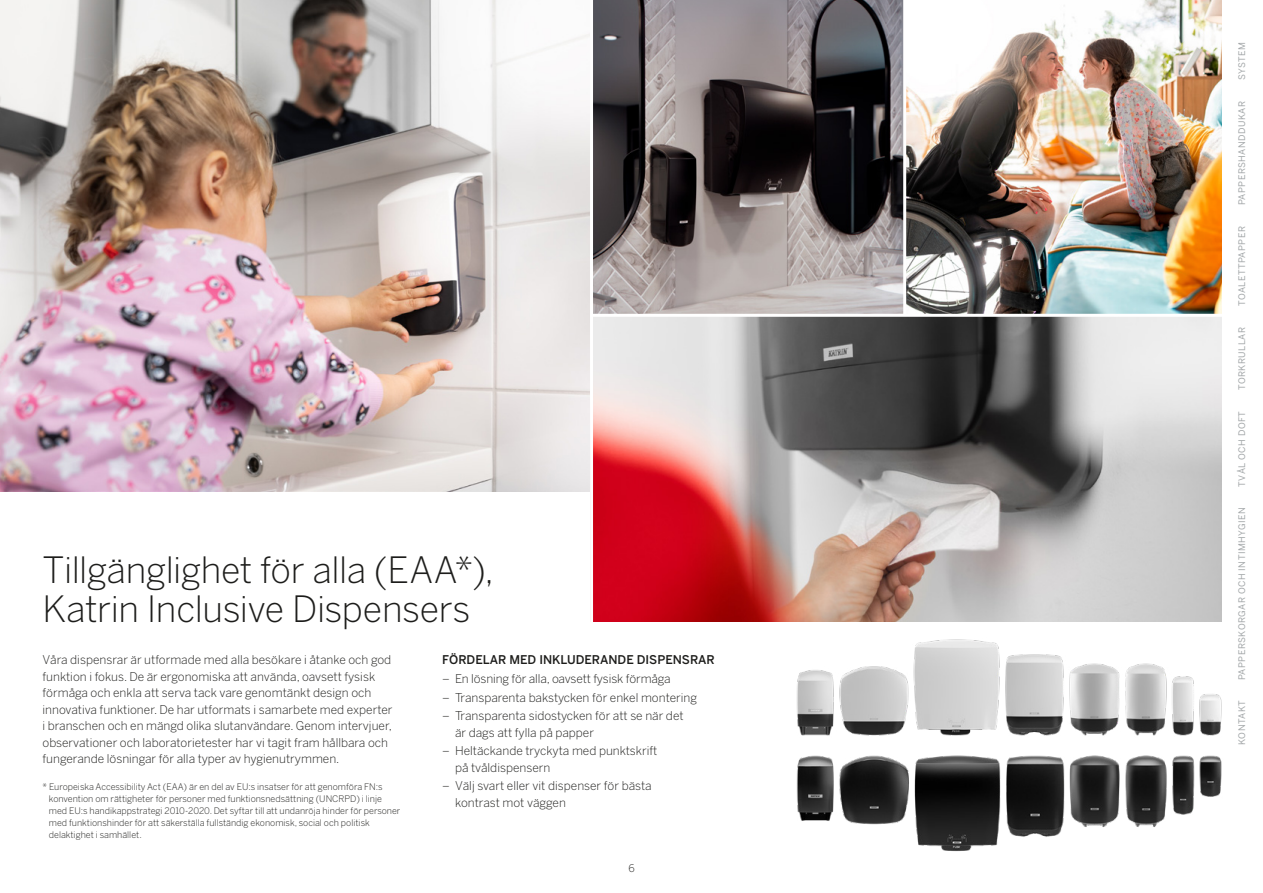
<style>
.page{position:relative;width:1263px;height:893px;background:#fff}
.page>*{position:absolute;margin:0;border:0;box-sizing:border-box;transform-origin:0 0}
.t1{font:300 36px/39px "Benton Sans";letter-spacing:-.01em;color:#1d1d1b}
.t2{font:300 12px/16.5px "Benton Sans";color:#1d1d1b}
.t3{font:500 12px "Benton Sans";color:#1d1d1b}
.t4{font:300 10.5px "Benton Sans";color:#1d1d1b}
.t5{font:300 9px/12px "Benton Sans";color:#1d1d1b}
.t6{font:9px "Benton Sans";letter-spacing:.05em;color:#a1a5a7}
</style>
<div class="page">
<img style="left:593px;top:0;width:310px;height:314px">
<img style="left:906px;top:0;width:315px;height:314px">
<img style="left:0;top:0;width:590px;height:491px">
<img style="left:593px;top:317px;width:628px;height:305px">
<img style="left:796px;top:639px;width:426px;height:213px">
<h1 class="t1" style="left:43px;top:550px;width:453px">Tillgänglighet för alla (EAA*),<br>Katrin Inclusive Dispensers</h1>
<p class="t2" style="left:43px;top:652px;width:352px">Våra dispensrar är utformade med alla besökare i åtanke och god funktion i fokus. De är ergonomiska att använda, oavsett fysisk förmåga och enkla att serva tack vare genomtänkt design och innovativa funktioner. De har utformats i samarbete med experter i branschen och en mängd olika slutanvändare. Genom intervjuer, observationer och laboratorietester har vi tagit fram hållbara och fungerande lösningar för alla typer av hygienutrymmen.</p>
<p class="t5" style="left:49px;top:780px;width:353px;text-indent:-6px">* Europeiska Accessibility Act (EAA) är en del av EU:s insatser för att genomföra FN:s konvention om rättigheter för personer med funktionsnedsättning (UNCRPD) i linje med EU:s handikappstrategi 2010-2020. Det syftar till att undanröja hinder för personer med funktionshinder för att säkerställa fullständig ekonomisk, social och politisk delaktighet i samhället.</p>
<p class="t3" style="left:442px;top:653px;width:274px">FÖRDELAR MED INKLUDERANDE DISPENSRAR</p>
<p class="t2" style="left:442px;top:670px;width:230px">– En lösning för alla, oavsett fysisk förmåga</p>
<p class="t2" style="left:442px;top:689px;width:256px">– Transparenta bakstycken för enkel montering</p>
<p class="t2" style="left:455px;top:707px;width:230px;text-indent:-13px">– Transparenta sidostycken för att se när det är dags att fylla på papper</p>
<p class="t2" style="left:455px;top:743px;width:204px;text-indent:-13px">– Heltäckande tryckyta med punktskrift på tvåldispensern</p>
<p class="t2" style="left:455px;top:778px;width:198px;text-indent:-13px">– Välj svart eller vit dispenser för bästa kontrast mot väggen</p>
<p class="t4" style="left:628px;top:862px;width:8px">6</p>
<p class="t6" style="left:1237px;top:80px;width:39px;rotate:-90deg">SYSTEM</p>
<p class="t6" style="left:1237px;top:205px;width:106px;rotate:-90deg">PAPPERSHANDDUKAR</p>
<p class="t6" style="left:1237px;top:306px;width:81px;rotate:-90deg">TOALETTPAPPER</p>
<p class="t6" style="left:1237px;top:390px;width:65px;rotate:-90deg">TORKRULLAR</p>
<p class="t6" style="left:1237px;top:487px;width:77px;rotate:-90deg">TVÅL OCH DOFT</p>
<p class="t6" style="left:1237px;top:680px;width:174px;rotate:-90deg">PAPPERSKORGAR OCH INTIMHYGIEN</p>
<p class="t6" style="left:1237px;top:745px;width:46px;rotate:-90deg">KONTAKT</p>
</div>
